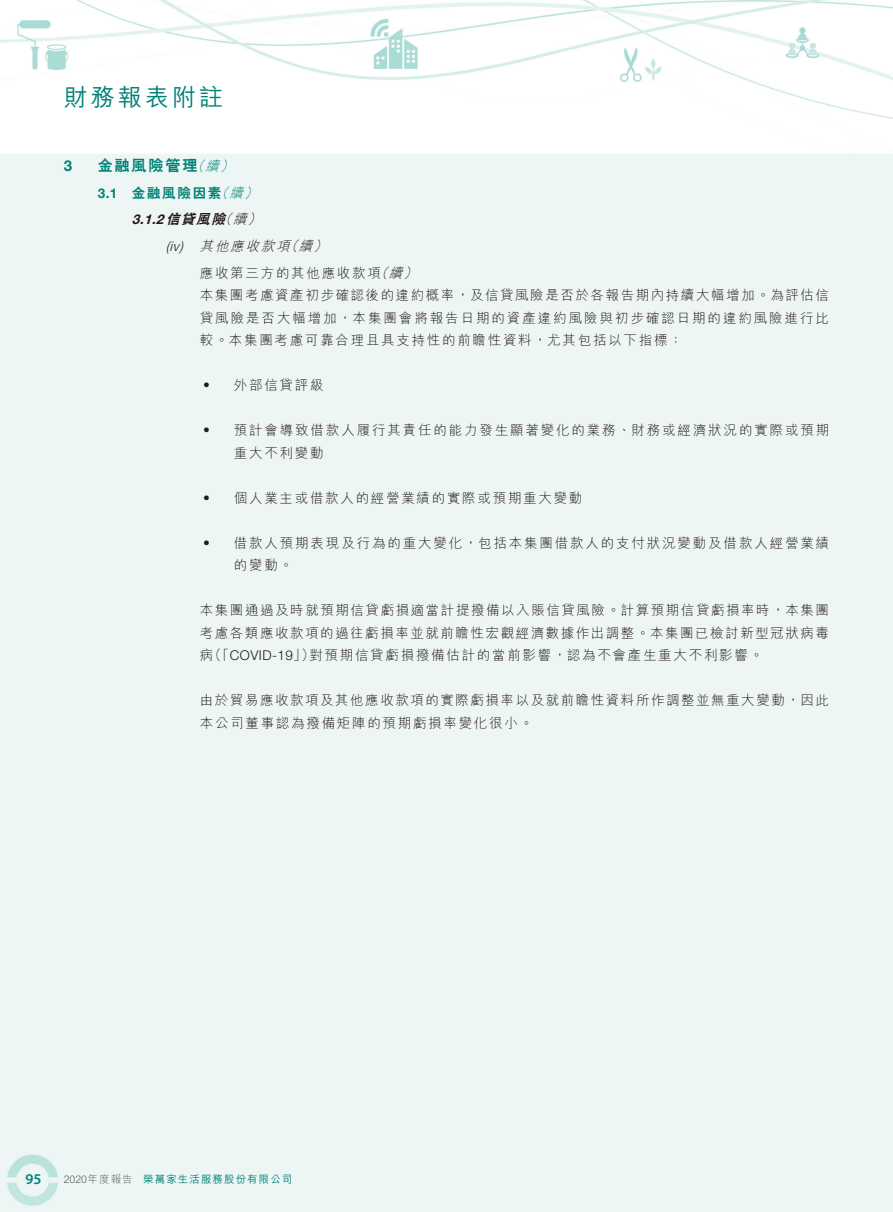
<style>
.page{position:relative;width:893px;height:1212px;background:#fff}
.page>*{position:absolute;margin:0;border:0;box-sizing:border-box;transform-origin:0 0}
.t1{font:500 24px "M Hei HK";letter-spacing:.13em;color:#008376}
.t2{font:800 15px "C Hei 2 HK";letter-spacing:.13em;color:#008376}
.t3{font:600 15px "Myriad Pro";color:#008376}
.t4{font:700 15px "Helvetica Neue LT Std";color:#008376}
.t5{font:300 13.5px/22.5px "M Hei HK";letter-spacing:.13em;color:#231916}
.t6{font:italic 300 13.5px "M Hei HK";color:#231916}
.t7{font:300 13.5px "Helvetica Neue LT Std";letter-spacing:.04em;color:#231916}
.t8{font:italic 700 13.5px "Helvetica Neue LT Std";color:#231916}
.t9{font:italic 300 13.5px "M Hei HK";color:#008376}
.t10{font:800 13.5px "C Hei 2 HK";letter-spacing:.13em;color:#008376}
.t11{font:italic 300 13.5px "Helvetica Neue LT Std";color:#231916}
.t12{font:700 13.5px "Helvetica Neue LT Std";color:#008376}
.t13{font:500 10.5px "M Hei HK";letter-spacing:.1em;color:#008376}
.t14{font:300 10.5px "M Hei HK";letter-spacing:.05em;color:#595857}
.s1{font-family:"C Hei 2 HK";font-weight:800}
.s2{font-family:"M Hei HK";font-weight:300}
.s3{font-family:"M Hei HK"}
</style>
<div class="page">
<h1 class="t1" style="left:64px;top:80px;width:161px">財務報表附註</h1>
<p class="t4" style="left:64px;top:156px;width:10px">3</p>
<p class="t2" style="left:98px;top:158px;width:101px">金融風險管理</p>
<p class="t9" style="left:205px;top:159px;width:19px">續</p>
<p class="t9" style="left:191px;top:159px;width:19px">（</p>
<p class="t9" style="left:220px;top:159px;width:19px">(</p>
<p class="t12" style="left:98px;top:184px;width:21px">3.1</p>
<p class="t9" style="left:229px;top:186px;width:19px">續</p>
<p class="t9" style="left:215px;top:186px;width:19px">（</p>
<p class="t9" style="left:244px;top:186px;width:19px">(</p>
<p class="t10" style="left:132px;top:186px;width:91px">金融風險因素</p>
<p class="t8" style="left:132px;top:211px;width:120px">3.1.2<span class="s1">信貸風險</span><span class="s2">續</span></p>
<p class="t6" style="left:219px;top:212px;width:19px">（</p>
<p class="t6" style="left:248px;top:212px;width:19px">(</p>
<p class="t11" style="left:166px;top:238px;width:19px">i v(</p>
<p class="t11" style="left:179px;top:238px;width:5px">)</p>
<p class="t6" style="left:200px;top:239px;width:118px">其他應收款項續</p>
<p class="t6" style="left:284px;top:239px;width:19px">（</p>
<p class="t6" style="left:313px;top:239px;width:19px">(</p>
<p class="t6" style="left:389px;top:266px;width:19px">續</p>
<p class="t6" style="left:374px;top:266px;width:19px">（</p>
<p class="t6" style="left:403px;top:266px;width:19px">(</p>
<p class="t5" style="left:200px;top:261px;width:631px">應收第三方的其他應收款項<br>本集團考慮資產初步確認後的違約概率，及信貸風險是否於各報告期內持續大幅增加。為評估信貸風險是否大幅增加，本集團會將報告日期的資產違約風險與初步確認日期的違約風險進行比較。本集團考慮可靠合理且具支持性的前瞻性資料，尤其包括以下指標：</p>
<p class="t5" style="left:234px;top:374px;width:91px">外部信貸評級</p>
<p class="t5" style="left:200px;top:374px;width:15px">‧</p>
<p class="t5" style="left:200px;top:419px;width:15px">‧</p>
<p class="t5" style="left:200px;top:486px;width:15px">‧</p>
<p class="t5" style="left:200px;top:531px;width:15px">‧</p>
<p class="t5" style="left:234px;top:419px;width:597px">預計會導致借款人履行其責任的能力發生顯著變化的業務、財務或經濟狀況的實際或預期</p>
<p class="t5" style="left:234px;top:441px;width:91px">重大不利變動</p>
<p class="t5" style="left:234px;top:486px;width:350px">個人業主或借款人的經營業績的實際或預期重大變動</p>
<p class="t5" style="left:234px;top:531px;width:597px">借款人預期表現及行為的重大變化，包括本集團借款人的支付狀況變動及借款人經營業績</p>
<p class="t5" style="left:234px;top:554px;width:61px">的變動。</p>
<p class="t5" style="left:200px;top:599px;width:631px">本集團通過及時就預期信貸虧損適當計提撥備以入賬信貸風險。計算預期信貸虧損率時，本集團</p>
<p class="t5" style="left:200px;top:621px;width:631px">考慮各類應收款項的過往虧損率並就前瞻性宏觀經濟數據作出調整。本集團已檢討新型冠狀病毒</p>
<p class="t5" style="left:309px;top:644px;width:455px">對預期信貸虧損撥備估計的當前影響，認為不會產生重大不利影響。</p>
<p class="t5" style="left:200px;top:644px;width:15px">病</p>
<p class="t5" style="left:200px;top:689px;width:631px">由於貿易應收款項及其他應收款項的實際虧損率以及就前瞻性資料所作調整並無重大變動，因此本公司董事認為撥備矩陣的預期虧損率變化很小。</p>
<p class="t7" style="left:208px;top:647px;width:108px"><span class="s3">（「</span>COVID-19<span class="s3">」）</span></p>
<p class="t3" style="left:25px;top:1170px;width:18px">95</p>
<p class="t14" style="left:64px;top:1174px;width:71px">2020年度報告</p>
<p class="t13" style="left:143px;top:1172px;width:151px">榮萬家生活服務股份有限公司</p>
</div>
